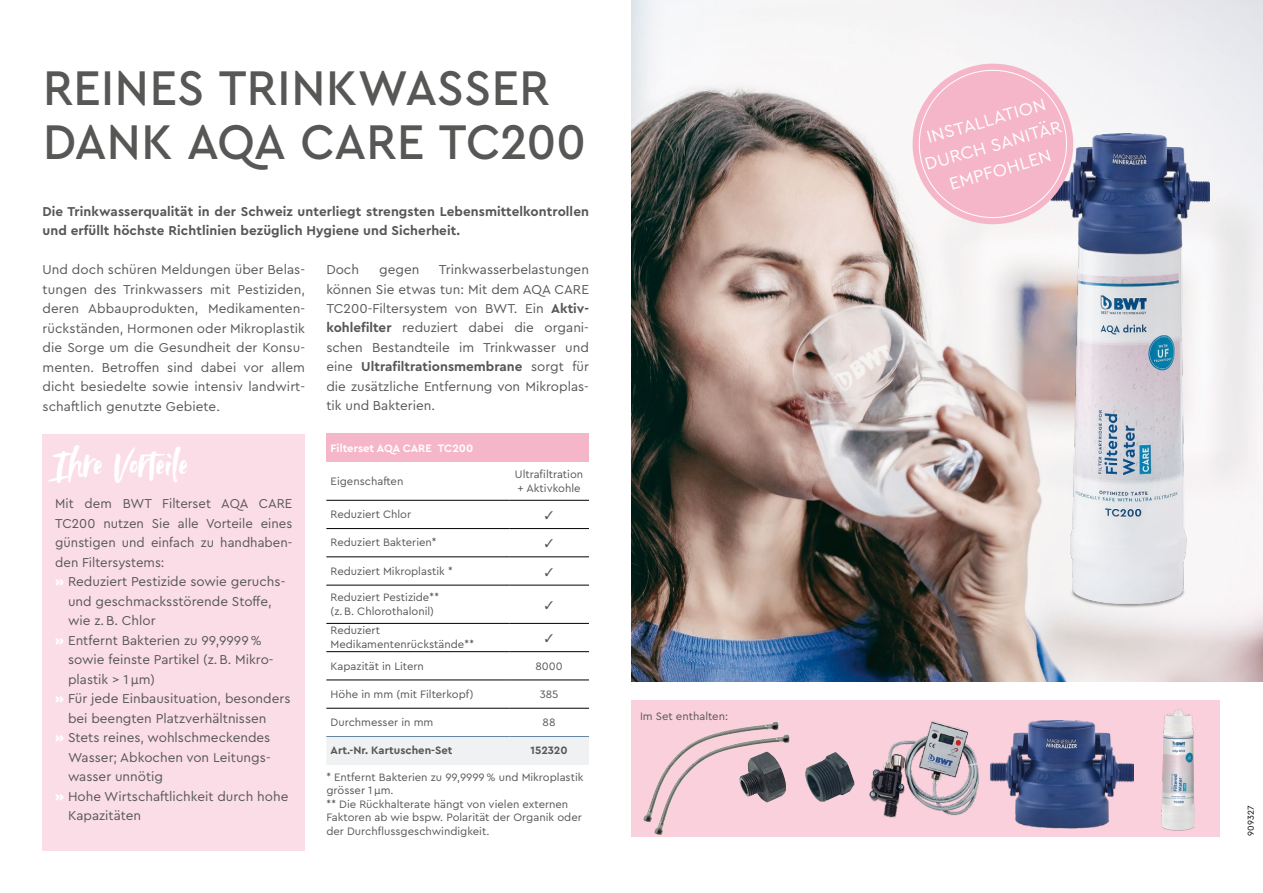
<style>
.page{position:relative;width:1263px;height:893px;background:#fff}
.page>*{position:absolute;margin:0;border:0;box-sizing:border-box;transform-origin:0 0}
.t1{font:500 51px/54px "Cera PRO";letter-spacing:.005em;color:#575756;scale:.94 1}
.t2{font:40.5px "Avallon";color:#fff}
.t3{font:18px/25.5px "Cera PRO";color:#fff;text-align:center}
.t4{font:13.5px/19.5px "Cera PRO";color:#575756;text-align:justify}
.t5{font:700 13.5px/19.5px "Cera PRO";letter-spacing:.005em;color:#575756}
.t6{font:11.25px/13.5px "Cera PRO";color:#575756}
.t7{font:700 11.25px "Cera PRO";color:#575756}
.t8{font:700 11.25px "Cera PRO";color:#fff}
.t9{font:9px "Cera PRO";color:#000}
.s1{font-weight:700}
.s2{font-weight:900;color:#fff}
</style>
<div class="page">
<img style="left:632px;top:0;width:631px;height:681px">
<img style="left:1049px;top:133px;width:161px;height:474px">
<div style="left:631px;top:701px;width:589px;height:136px;background:#f9cedb"></div>
<img style="left:990px;top:720px;width:143px;height:108px">
<svg style="left:909px;top:60px;width:168px;height:168px"></svg>
<img style="left:869px;top:720px;width:110px;height:98px">
<img style="left:805px;top:752px;width:49px;height:50px">
<img style="left:643px;top:721px;width:136px;height:101px">
<img style="left:654px;top:734px;width:136px;height:101px">
<img style="left:1161px;top:710px;width:34px;height:121px">
<div style="left:326px;top:434px;width:263px;height:28px;background:#f6b6ca"></div>
<div style="left:326px;top:737px;width:263px;height:28px;background:#f0f1f2"></div>
<hr style="left:326px;top:500px;width:183px;height:1px;background:#000">
<hr style="left:509px;top:500px;width:80px;height:1px;background:#000">
<hr style="left:326px;top:528px;width:183px;height:1px;background:#000">
<hr style="left:509px;top:528px;width:80px;height:1px;background:#000">
<hr style="left:326px;top:557px;width:183px;height:1px;background:#000">
<hr style="left:509px;top:557px;width:80px;height:1px;background:#000">
<hr style="left:326px;top:585px;width:183px;height:1px;background:#000">
<hr style="left:509px;top:585px;width:80px;height:1px;background:#000">
<hr style="left:326px;top:623px;width:183px;height:1px;background:#000">
<hr style="left:509px;top:623px;width:80px;height:1px;background:#000">
<hr style="left:326px;top:651px;width:183px;height:1px;background:#000">
<hr style="left:509px;top:651px;width:80px;height:1px;background:#000">
<hr style="left:326px;top:680px;width:183px;height:1px;background:#000">
<hr style="left:509px;top:680px;width:80px;height:1px;background:#000">
<hr style="left:326px;top:708px;width:183px;height:1px;background:#000">
<hr style="left:509px;top:708px;width:80px;height:1px;background:#000">
<hr style="left:326px;top:736px;width:183px;height:1px;background:#6287a4">
<hr style="left:509px;top:736px;width:80px;height:1px;background:#6287a4">
<div style="left:43px;top:434px;width:262px;height:416px;background:#fbdde7"></div>
<h1 class="t1" style="left:43px;top:59px;width:579px">REINES TRINKWASSER<br>DANK AQA CARE TC200</h1>
<p class="t5" style="left:43px;top:201px;width:548px">Die Trinkwasserqualität in der Schweiz unterliegt strengsten Lebensmittelkontrollen und erfüllt höchste Richtlinien bezüglich Hygiene und Sicherheit.</p>
<p class="t4" style="left:43px;top:259px;width:264px">Und doch schüren Meldungen über Belas&shy;tungen des Trinkwassers mit Pestiziden, deren Abbauprodukten, Medikamenten&shy;rückständen, Hormonen oder Mikroplastik die Sorge um die Gesundheit der Konsu&shy;menten. Betroffen sind dabei vor allem dicht besiedelte sowie intensiv landwirt&shy;schaftlich genutzte Gebiete.</p>
<p class="t4" style="left:326px;top:259px;width:34px">Doch</p>
<p class="t4" style="left:379px;top:259px;width:42px">gegen</p>
<h3 class="t3" style="left:914px;top:127px;width:143px;rotate:-16deg">INSTALLATION<br>DURCH SANITÄR<br>EMPFOHLEN</h3>
<p class="t4" style="left:326px;top:259px;width:264px;text-indent:113px">Trinkwasserbelastungen können Sie etwas tun: Mit dem AQA CARE TC200-Filtersystem von BWT. Ein <span class="s1">Aktiv&shy;kohlefilter</span> reduziert dabei die organi&shy;schen Bestandteile im Trinkwasser und eine <span class="s1">Ultrafiltrationsmembrane</span> sorgt für die zusätzliche Entfernung von Mikroplas&shy;tik und Bakterien.</p>
<p class="t8" style="left:331px;top:440px;width:144px">Filterset AQA CARE TC200</p>
<p class="t6" style="left:331px;top:474px;width:74px">Eigenschaften</p>
<p class="t6" style="left:515px;top:467px;width:70px">Ultrafiltration + Aktivkohle</p>
<p class="t6" style="left:331px;top:507px;width:82px">Reduziert Chlor</p>
<p class="t6" style="left:331px;top:535px;width:107px">Reduziert Bakterien*</p>
<p class="t6" style="left:331px;top:564px;width:124px">Reduziert Mikroplastik *</p>
<p class="t6" style="left:331px;top:590px;width:110px">Reduziert Pestizide** (z. B. Chlorothalonil)</p>
<p class="t6" style="left:331px;top:623px;width:145px">Reduziert<br>Medikamentenrückstände**</p>
<p class="t6" style="left:331px;top:658px;width:95px">Kapazität in Litern</p>
<p class="t6" style="left:535px;top:658px;width:29px">8000</p>
<p class="t6" style="left:331px;top:687px;width:144px">Höhe in mm (mit Filterkopf)</p>
<p class="t6" style="left:540px;top:687px;width:20px">385</p>
<p class="t6" style="left:331px;top:715px;width:104px">Durchmesser in mm</p>
<p class="t6" style="left:543px;top:715px;width:15px">88</p>
<p class="t7" style="left:331px;top:743px;width:123px">Art.-Nr. Kartuschen-Set</p>
<p class="t7" style="left:530px;top:743px;width:39px">152320</p>
<p class="t6" style="left:326px;top:770px;width:259px">* Entfernt Bakterien zu 99,9999 % und Mikroplastik grösser 1 μm.<br>** Die Rückhalterate hängt von vielen externen Faktoren ab wie bspw. Polarität der Organik oder der Durchflussgeschwindigkeit.</p>
<h2 class="t2" style="left:55px;top:437px;width:134px">Ihre Vorteile</h2>
<p class="t4" style="left:55px;top:493px;width:239px">Mit dem BWT Filterset AQA CARE</p>
<p class="t4" style="left:55px;top:513px;width:239px">TC200 nutzen Sie alle Vorteile eines</p>
<p class="t4" style="left:55px;top:532px;width:239px">günstigen und einfach zu handhaben-</p>
<p class="t4" style="left:55px;top:552px;width:111px">den Filtersystems:</p>
<p class="t4" style="left:55px;top:571px;width:232px"><span class="s2">»</span> Reduziert Pestizide sowie geruchs-</p>
<p class="t4" style="left:68px;top:591px;width:205px">und geschmacksstörende Stoffe,</p>
<p class="t4" style="left:68px;top:610px;width:89px">wie z. B. Chlor</p>
<p class="t4" style="left:55px;top:630px;width:208px"><span class="s2">»</span> Entfernt Bakterien zu 99,9999 %</p>
<p class="t4" style="left:68px;top:649px;width:207px">sowie feinste Partikel (z. B. Mikro-</p>
<p class="t4" style="left:68px;top:669px;width:88px">plastik &gt; 1 μm)</p>
<p class="t4" style="left:55px;top:688px;width:237px"><span class="s2">»</span> Für jede Einbausituation, besonders</p>
<p class="t4" style="left:68px;top:708px;width:200px">bei beengten Platzverhältnissen</p>
<p class="t4" style="left:55px;top:727px;width:217px"><span class="s2">»</span> Stets reines, wohlschmeckendes</p>
<p class="t4" style="left:68px;top:747px;width:204px">Wasser; Abkochen von Leitungs-</p>
<p class="t4" style="left:68px;top:766px;width:97px">wasser unnötig</p>
<p class="t4" style="left:55px;top:786px;width:235px"><span class="s2">»</span> Hohe Wirtschaftlichkeit durch hohe</p>
<p class="t4" style="left:68px;top:805px;width:75px">Kapazitäten</p>
<p class="t9" style="left:1245px;top:836px;width:31px;rotate:-90deg">909327</p>
<p class="t6" style="left:640px;top:709px;width:90px">Im Set enthalten:</p>
</div>
